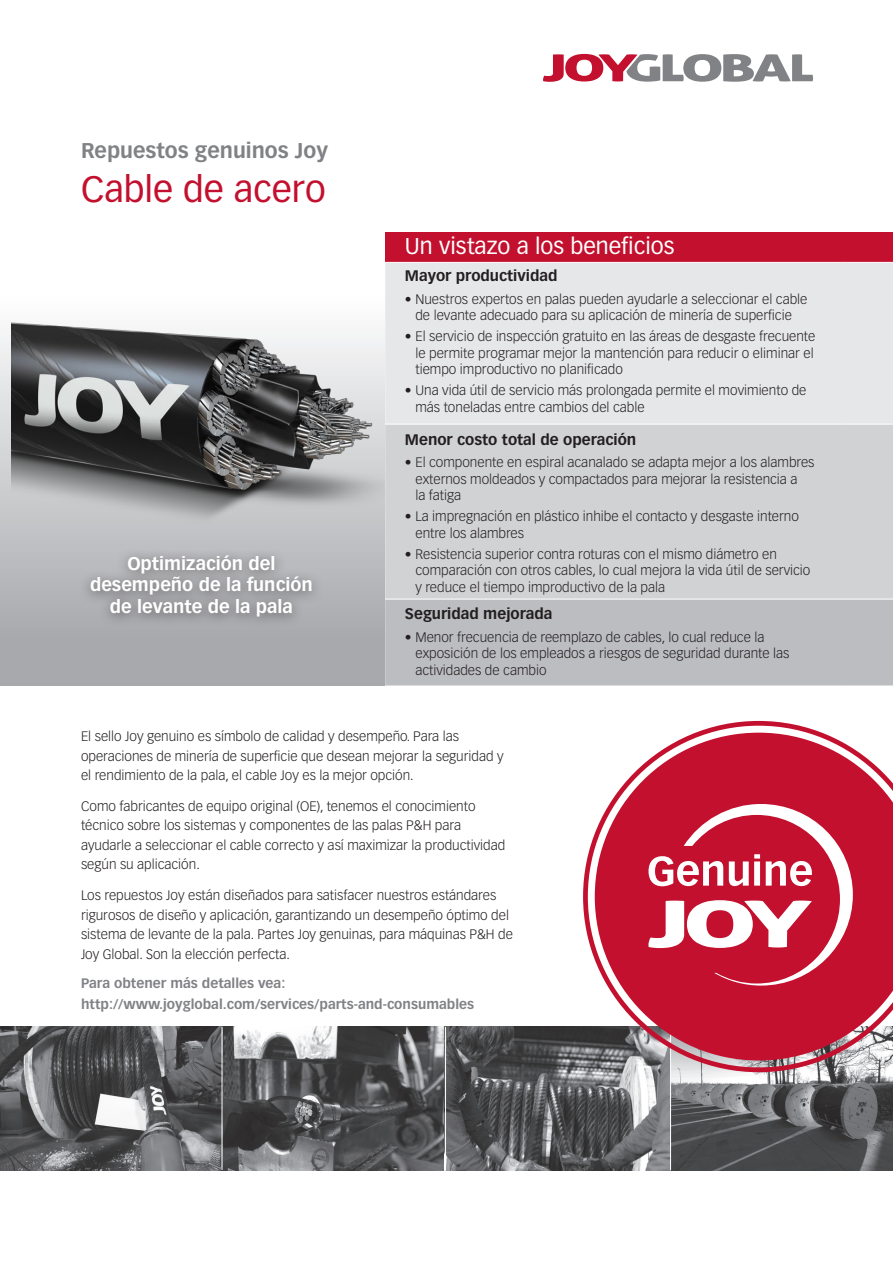
<style>
.page{position:relative;width:893px;height:1263px;background:#fff}
.page>*{position:absolute;margin:0;border:0;box-sizing:border-box;transform-origin:0 0}
.SPC_Headline{font:36px "Vectora LT Std";color:#c3102e}
.Subhead_with_Colon{font:22.5px "Vectora LT Std";color:#fff}
.SPC_subhead{font:700 21px "Vectora LT Std";color:#808285}
.callout{font:700 18px/21.6px "Vectora LT Std";color:#fff;text-align:center}
.Subhead_with_Colon-2{font:700 15px "Vectora LT Std";color:#231f20}
.body{font:300 13.5px/16.5px "Vectora LT Std";color:#231f20}
.body-2{font:700 13.5px/21px "Vectora LT Std";color:#808285}
</style>
<div class="page">
<svg style="left:543px;top:54px;width:270px;height:28px"></svg>
<div style="left:385px;top:232px;width:508px;height:30px;background:#c3102e"></div>
<div style="left:385px;top:263px;width:508px;height:161px;background:#e6e7e9"></div>
<div style="left:385px;top:425px;width:508px;height:174px;background:#d1d2d4"></div>
<svg style="left:384px;top:424px;width:1px;height:27px"></svg>
<div style="left:384px;top:599px;width:509px;height:86px;background:#bcbdc0"></div>
<hr style="left:384px;top:625px;width:1px;height:60px;background:#fff">
<div style="left:0;top:232px;width:384px;height:453px;background:linear-gradient(to bottom,#fff,#9fa1a5)"></div>
<img style="left:12px;top:269px;width:372px;height:296px">
<div style="left:79px;top:546px;width:244px;height:84px;background:#231f20;opacity:.6"></div>
<img style="left:671px;top:1072px;width:222px;height:98px">
<img style="left:0;top:1027px;width:670px;height:143px">
<hr style="left:222px;top:1027px;width:1px;height:143px;background:#fff">
<hr style="left:445px;top:1027px;width:1px;height:143px;background:#fff">
<svg style="left:583px;top:721px;width:310px;height:351px"></svg>
<svg style="left:595px;top:733px;width:298px;height:327px;fill:#c3102e"></svg>
<p class="SPC_subhead" style="left:81px;top:138px;width:249px">Repuestos genuinos Joy</p>
<p class="SPC_Headline" style="left:81px;top:168px;width:246px">Cable de acero</p>
<p class="callout" style="left:90px;top:552px;width:224px">Optimización del desempeño de la función de levante de la pala</p>
<p class="Subhead_with_Colon" style="left:405px;top:233px;width:271px">Un vistazo a los beneficios</p>
<p class="Subhead_with_Colon-2" style="left:405px;top:267px;width:154px">Mayor productividad</p>
<p class="body" style="left:405px;top:291px;width:404px;text-align:center">• Nuestros expertos en palas pueden ayudarle a seleccionar el cable de levante adecuado para su aplicación de minería de superficie</p>
<p class="body" style="left:415px;top:328px;width:401px;text-indent:-10px">• El servicio de inspección gratuito en las áreas de desgaste frecuente le permite programar mejor la mantención para reducir o eliminar el tiempo improductivo no planificado</p>
<p class="body" style="left:415px;top:382px;width:392px;text-indent:-10px">• Una vida útil de servicio más prolongada permite el movimiento de más toneladas entre cambios del cable</p>
<p class="Subhead_with_Colon-2" style="left:405px;top:430px;width:233px">Menor costo total de operación</p>
<p class="body" style="left:415px;top:454px;width:401px;text-indent:-10px">• El componente en espiral acanalado se adapta mejor a los alambres externos moldeados y compactados para mejorar la resistencia a<br>la fatiga</p>
<p class="body" style="left:415px;top:508px;width:385px;text-indent:-10px">• La impregnación en plástico inhibe el contacto y desgaste interno entre los alambres</p>
<p class="body" style="left:415px;top:546px;width:396px;text-indent:-10px">• Resistencia superior contra roturas con el mismo diámetro en comparación con otros cables, lo cual mejora la vida útil de servicio y reduce el tiempo improductivo de la pala</p>
<p class="Subhead_with_Colon-2" style="left:405px;top:605px;width:149px">Seguridad mejorada</p>
<p class="body" style="left:415px;top:629px;width:375px;text-indent:-10px">• Menor frecuencia de reemplazo de cables, lo cual reduce la exposición de los empleados a riesgos de seguridad durante las actividades de cambio</p>
<p class="body" style="left:81px;top:727px;width:424px;line-height:19.5px">El sello Joy genuino es símbolo de calidad y desempeño. Para las operaciones de minería de superficie que desean mejorar la seguridad y el rendimiento de la pala, el cable Joy es la mejor opción.</p>
<p class="body" style="left:81px;top:796px;width:426px;line-height:19.5px">Como fabricantes de equipo original (OE), tenemos el conocimiento técnico sobre los sistemas y componentes de las palas P&amp;H para ayudarle a seleccionar el cable correcto y así maximizar la productividad según su aplicación.</p>
<p class="body" style="left:81px;top:886px;width:433px;line-height:19.5px">Los repuestos Joy están diseñados para satisfacer nuestros estándares rigurosos de diseño y aplicación, garantizando un desempeño óptimo del sistema de levante de la pala. Partes Joy genuinas, para máquinas P&amp;H de Joy Global. Son la elección perfecta.</p>
<p class="body-2" style="left:81px;top:973px;width:395px">Para obtener más detalles vea: http://www.joyglobal.com/services/parts-and-consumables</p>
</div>
